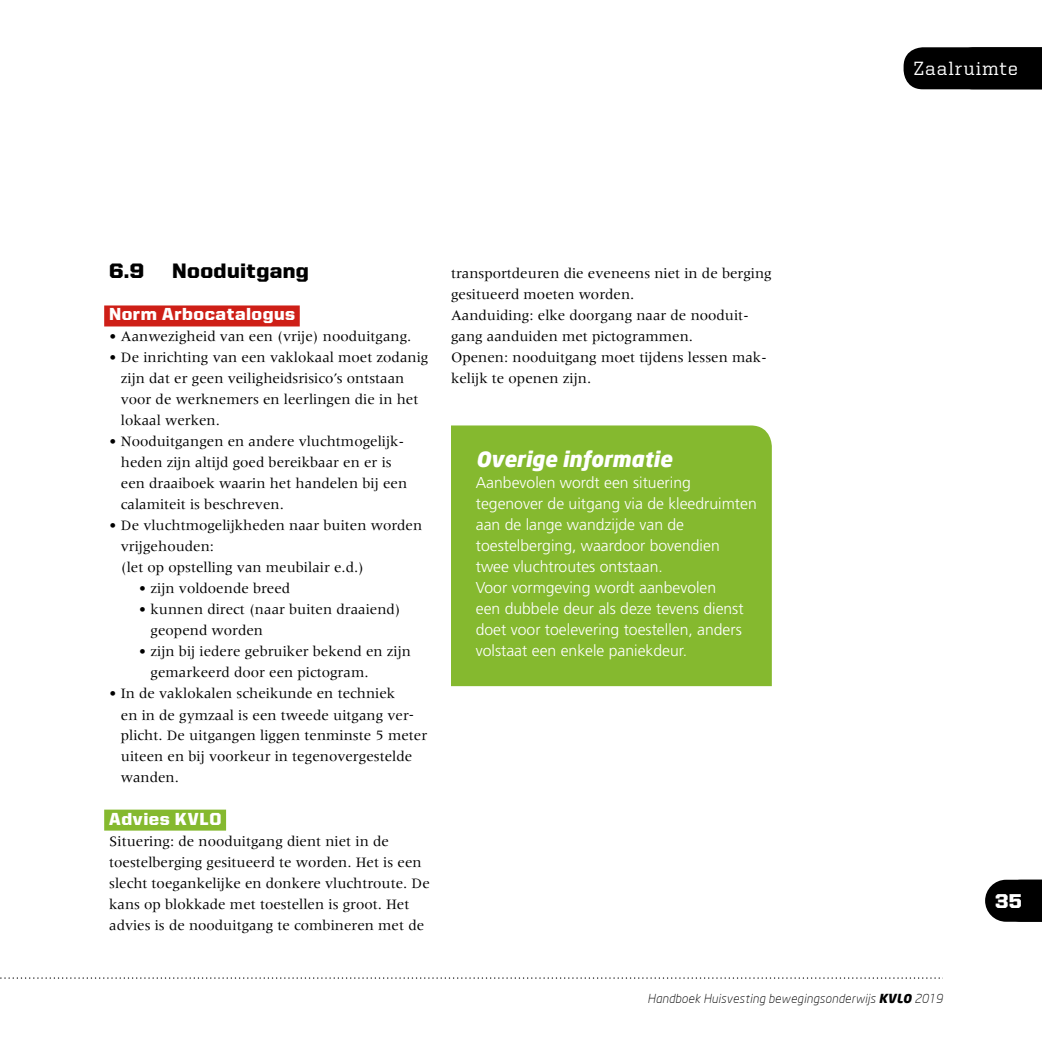
<style>
.page{position:relative;width:1042px;height:1042px;background:#fff}
.page>*{position:absolute;margin:0;border:0;box-sizing:border-box;transform-origin:0 0}
.t1{font:italic 900 21px "Neo Sans";color:#fff}
.t2{font:900 21px "United Sans Reg";letter-spacing:.02em;color:#000}
.t3{font:900 20.12px "United Sans Reg";color:#fff}
.t4{font:500 19.25px "United Serif Reg";letter-spacing:.075em;color:#fff}
.t5{font:900 17.5px "United Sans Reg";letter-spacing:.03em;color:#fff}
.t6{font:300 15.75px/21px "Frutiger LT Std";color:#fff}
.t7{font:14.88px/21px "Meridien LT Std";color:#000}
.t8{font:italic 300 12.25px "Neo Sans";letter-spacing:.02em;color:#000}
.s1{font-weight:900}
</style>
<div class="page">
<div style="left:104px;top:305px;width:196px;height:21px;background:#ce1f17"></div>
<div style="left:104px;top:809px;width:122px;height:21px;background:#85b92f"></div>
<div style="left:451px;top:425px;width:321px;height:261px;background:#85b92f"></div>
<div style="left:903px;top:47px;width:139px;height:42px;background:#000"></div>
<svg style="left:985px;top:880px;width:57px;height:42px"></svg>
<svg style="left:0;top:977px;width:943px;height:1px"></svg>
<p class="t4" style="left:913px;top:58px;width:106px">Zaalruimte</p>
<p class="t4" style="left:986px;top:58px;width:50px">Zaalr</p>
<h1 class="t2" style="left:109px;top:259px;width:36px">6.9</h1>
<h1 class="t2" style="left:172px;top:259px;width:138px">Nooduitgang</h1>
<p class="t5" style="left:109px;top:305px;width:187px">Norm Arbocatalogus</p>
<p class="t7" style="left:109px;top:326px;width:304px">• Aanwezigheid van een (vrije) nooduitgang.</p>
<p class="t7" style="left:121px;top:347px;width:309px;text-indent:-12px">• De inrichting van een vaklokaal moet zodanig zijn dat er geen veiligheidsrisico’s ontstaan voor de werknemers en leerlingen die in het lokaal werken.</p>
<p class="t7" style="left:121px;top:431px;width:288px;text-indent:-12px">• Nooduitgangen en andere vluchtmogelijk&shy;heden zijn altijd goed bereikbaar en er is een draaiboek waarin het handelen bij een calamiteit is beschreven.</p>
<p class="t7" style="left:121px;top:515px;width:303px;text-indent:-12px">• De vluchtmogelijkheden naar buiten worden vrijgehouden:<br>(let op opstelling van meubilair e.d.)</p>
<p class="t7" style="left:139px;top:578px;width:153px">• zijn voldoende breed</p>
<p class="t7" style="left:151px;top:599px;width:252px;text-indent:-12px">• kunnen direct (naar buiten draaiend) geopend worden</p>
<p class="t7" style="left:151px;top:641px;width:262px;text-indent:-12px">• zijn bij iedere gebruiker bekend en zijn gemarkeerd door een pictogram.</p>
<p class="t7" style="left:121px;top:683px;width:308px;text-indent:-12px">• In de vaklokalen scheikunde en techniek<br>en in de gymzaal is een tweede uitgang ver&shy;plicht. De uitgangen liggen tenminste 5 meter uiteen en bij voorkeur in tegenovergestelde wanden.</p>
<p class="t5" style="left:109px;top:809px;width:114px">Advies KVLO</p>
<p class="t7" style="left:109px;top:830px;width:322px">Situering: de nooduitgang dient niet in de toestelberging gesitueerd te worden. Het is een slecht toegankelijke en donkere vluchtroute. De kans op blokkade met toestellen is groot. Het advies is de nooduitgang te combineren met de</p>
<p class="t7" style="left:451px;top:263px;width:322px">transportdeuren die eveneens niet in de berging gesitueerd moeten worden.<br>Aanduiding: elke doorgang naar de nooduit&shy;gang aanduiden met pictogrammen.<br>Openen: nooduitgang moet tijdens lessen mak&shy;kelijk te openen zijn.</p>
<h1 class="t1" style="left:476px;top:446px;width:198px">Overige informatie</h1>
<p class="t6" style="left:476px;top:473px;width:282px">Aanbevolen wordt een situering tegenover de uitgang via de kleedruimten aan de lange wandzijde van de toestelberging, waardoor bovendien twee vluchtroutes ontstaan.<br>Voor vormgeving wordt aanbevolen<br>een dubbele deur als deze tevens dienst doet voor toelevering toestellen, anders volstaat een enkele paniekdeur.</p>
<p class="t8" style="left:647px;top:991px;width:297px">Handboek Huisvesting bewegingsonderwijs <span class="s1">KVLO</span> 2019</p>
<h2 class="t3" style="left:995px;top:890px;width:28px">35</h2>
</div>
